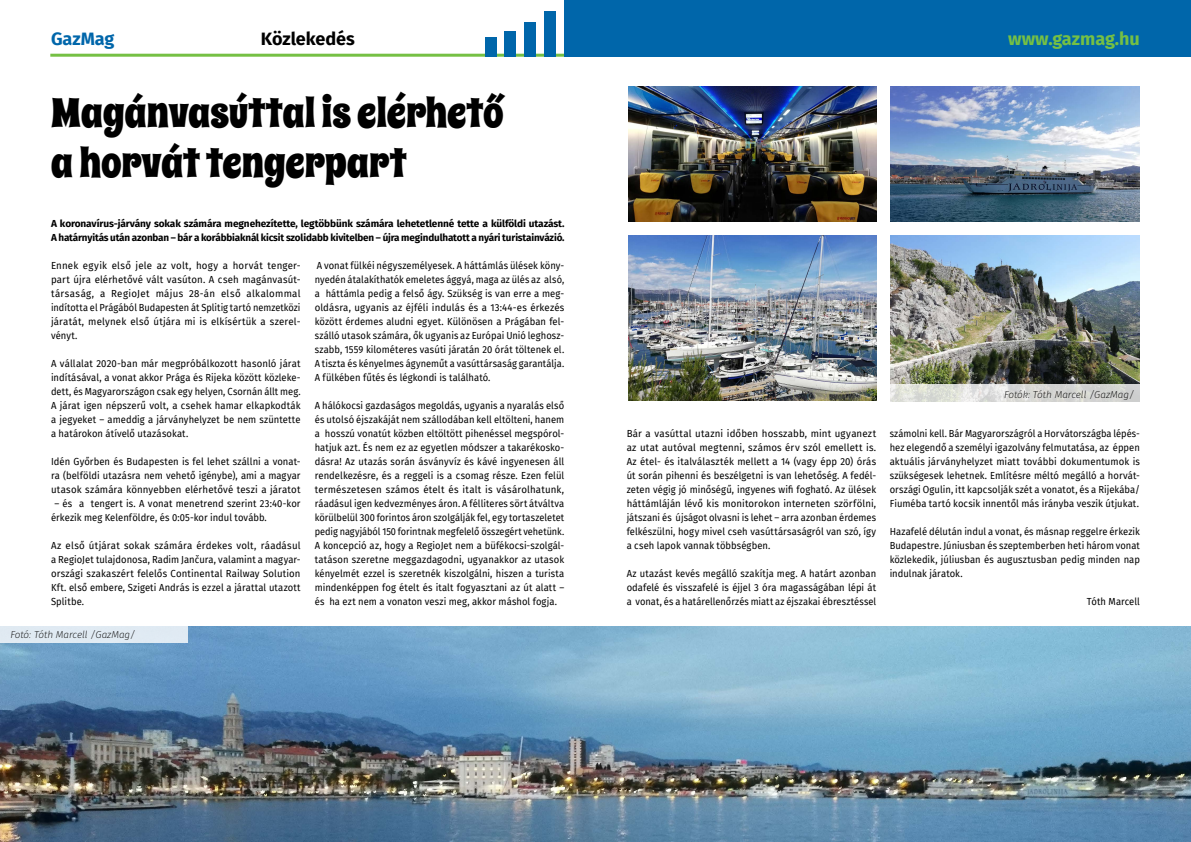
<style>
.page{position:relative;width:1191px;height:842px;background:#fff}
.page>*{position:absolute;margin:0;border:0;box-sizing:border-box;transform-origin:0 0}
.t1{font:41px/50px "Spicy Rice";letter-spacing:-.005em;color:#000}
.t2{font:700 18px "Fira Sans";color:#75c044}
.t3{font:700 18px "Fira Sans";letter-spacing:-.005em;color:#000}
.t4{font:700 18px "Fira Sans";color:#06a}
.t5{font:10px/14px "Fira Sans";letter-spacing:.005em;color:#000;text-align:justify;scale:.94 1}
.t6{font:10px/14px "Fira Sans";letter-spacing:.005em;color:#000;text-align:justify}
.t7{font:10px/14px "Fira Sans";letter-spacing:.005em;color:#000;text-align:justify;scale:.93 1}
.t8{font:10px/14px "Fira Sans";letter-spacing:.005em;color:#000;text-align:justify;scale:.96 1}
.t9{font:700 10px/14px "Fira Sans";letter-spacing:-.015em;color:#000}
.t10{font:italic 200 10px "Fira Sans";color:#000}
</style>
<div class="page">
<hr style="left:50px;top:54px;width:545px;height:3px;background:#75c044">
<div style="left:485px;top:37px;width:11px;height:20px;background:#06a"></div>
<div style="left:505px;top:31px;width:11px;height:26px;background:#06a"></div>
<div style="left:524px;top:23px;width:12px;height:34px;background:#06a"></div>
<div style="left:544px;top:11px;width:12px;height:46px;background:#06a"></div>
<div style="left:564px;top:0;width:627px;height:57px;background:#06a"></div>
<img style="left:890px;top:235px;width:250px;height:150px">
<img style="left:890px;top:87px;width:250px;height:134px">
<img style="left:628px;top:87px;width:248px;height:134px">
<img style="left:628px;top:235px;width:248px;height:166px">
<img style="left:0;top:626px;width:1191px;height:216px">
<div style="left:0;top:626px;width:188px;height:17px;background:#e0eaf3"></div>
<svg style="left:890px;top:385px;width:250px;height:17px;fill:#d9d9d5"></svg>
<h2 class="t3" style="left:261px;top:24px;width:95px">Közlekedés</h2>
<h2 class="t4" style="left:51px;top:24px;width:65px">GazMag</h2>
<h2 class="t2" style="left:1008px;top:24px;width:133px">www.gazmag.hu</h2>
<h1 class="t1" style="left:51px;top:88px;width:454px">Magánvasúttal is elérhető a horvát tengerpart</h1>
<p class="t9" style="left:51px;top:216px;width:515px">A koronavírus-járvány sokak számára megnehezítette, legtöbbünk számára lehetetlenné tette a külföldi utazást.<br>A határnyitás után azonban – bár a korábbiaknál kicsit szolidabb kivitelben – újra megindulhatott a nyári turistainvázió.</p>
<p class="t6" style="left:51px;top:258px;width:251px">Ennek egyik első jele az volt, hogy a horvát tenger&shy;part újra elérhetővé vált vasúton. A cseh magánvasút&shy;társaság, a RegioJet május 28-án első alkalommal indította el Prágából Budapesten át Splitig tartó nemzetközi járatát, melynek első útjára mi is elkísértük a szerel&shy;vényt.</p>
<p class="t8" style="left:51px;top:356px;width:261px">A vállalat 2020-ban már megpróbálkozott hasonló járat indításával, a vonat akkor Prága és Rijeka között közleke&shy;dett, és Magyarországon csak egy helyen, Csornán állt meg.<br>A járat igen népszerű volt, a csehek hamar elkapkodták a jegyeket – ameddig a járványhelyzet be nem szüntette a határokon átívelő utazásokat.</p>
<p class="t5" style="left:51px;top:454px;width:267px">Idén Győrben és Budapesten is fel lehet szállni a vonat&shy;ra (belföldi utazásra nem vehető igénybe), ami a magyar utasok számára könnyebben elérhetővé teszi a járatot</p>
<p class="t5" style="left:51px;top:496px;width:267px;text-indent:3px">– és a tengert is. A vonat menetrend szerint 23:40-kor érkezik meg Kelenföldre, és 0:05-kor indul tovább.</p>
<p class="t6" style="left:51px;top:538px;width:251px">Az első útjárat sokak számára érdekes volt, ráadásul a RegioJet tulajdonosa, Radim Jančura, valamint a magyar&shy;országi szakaszért felelős Continental Railway Solution Kft. első embere, Szigeti András is ezzel a járattal utazott Splitbe.</p>
<p class="t10" style="left:10px;top:627px;width:127px">Fotó: Tóth Marcell /GazMag/</p>
<p class="t5" style="left:315px;top:258px;width:267px">A vonat fülkéi négyszemélyesek. A háttámlás ülések kön - nyedén átalakíthatók emeletes ággyá, maga az ülés az alsó, a háttámla pedig a felső ágy. Szükség is van erre a meg&shy;oldásra, ugyanis az éjféli indulás és a 13:44-es érkezés között érdemes aludni egyet. Különösen a Prágában fel&shy;szálló utasok számára, ők ugyanis az Európai Unió leghos - szabb, 1559 kilométeres vasúti járatán 20 órát töltenek el.<br>A tiszta és kényelmes ágyneműt a vasúttársaság garantálja.<br>A fülkében fűtés és légkondi is található.</p>
<p class="t5" style="left:315px;top:398px;width:267px">A hálókocsi gazdaságos megoldás, ugyanis a nyaralás első és utolsó éjszakáját nem szállodában kell eltölteni, hanem a hosszú vonatút közben eltöltött pihenéssel megspórol&shy;hatjuk azt. És nem ez az egyetlen módszer a takarékosko&shy;dásra! Az utazás során ásványvíz és kávé ingyenesen áll rendelkezésre, és a reggeli is a csomag része. Ezen felül természetesen számos ételt és italt is vásárolhatunk, ráadásul igen kedvezményes áron. A félliteres sört átváltva körülbelül 300 forintos áron szolgálják fel, egy tortaszeletet pedig nagyjából 150 forintnak megfelelő összegért vehetünk.<br>A koncepció az, hogy a RegioJet nem a büfékocsi-szolgál&shy;tatáson szeretne meggazdagodni, ugyanakkor az utasok kényelmét ezzel is szeretnék kiszolgálni, hiszen a turista mindenképpen fog ételt és italt fogyasztani az út alatt – és ha ezt nem a vonaton veszi meg, akkor máshol fogja.</p>
<p class="t6" style="left:626px;top:426px;width:251px">Bár a vasúttal utazni időben hosszabb, mint ugyanezt az utat autóval megtenni, számos érv szól emellett is.<br>Az étel- és italválaszték mellett a 14 (vagy épp 20) órás út során pihenni és beszélgetni is van lehetőség. A fedél&shy;zeten végig jó minőségű, ingyenes wifi fogható. Az ülések háttámláján lévő kis monitorokon interneten szörfölni, játszani és újságot olvasni is lehet – arra azonban érdemes felkészülni, hogy mivel cseh vasúttársaságról van szó, így a cseh lapok vannak többségben.</p>
<p class="t5" style="left:626px;top:566px;width:267px">Az utazást kevés megálló szakítja meg. A határt azonban odafelé és visszafelé is éjjel 3 óra magasságában lépi át a vonat, és a határellenőrzés miatt az éjszakai ébresztéssel</p>
<p class="t10" style="left:1004px;top:387px;width:132px">Fotók: Tóth Marcell /GazMag/</p>
<p class="t7" style="left:889px;top:426px;width:271px">számolni kell. Bár Magyarországról a Horvátországba lépés&shy;hez elegendő a személyi igazolvány felmutatása, az éppen aktuális járványhelyzet miatt további dokumentumok is szükségesek lehetnek. Említésre méltó megálló a horvát&shy;országi Ogulin, itt kapcsolják szét a vonatot, és a Rijekába/ Fiuméba tartó kocsik innentől más irányba veszik útjukat.</p>
<p class="t5" style="left:889px;top:524px;width:268px">Hazafelé délután indul a vonat, és másnap reggelre érkezik Budapestre. Júniusban és szeptemberben heti három vonat közlekedik, júliusban és augusztusban pedig minden nap indulnak járatok.</p>
<p class="t5" style="left:1086px;top:594px;width:58px">Tóth Marcell</p>
</div>
